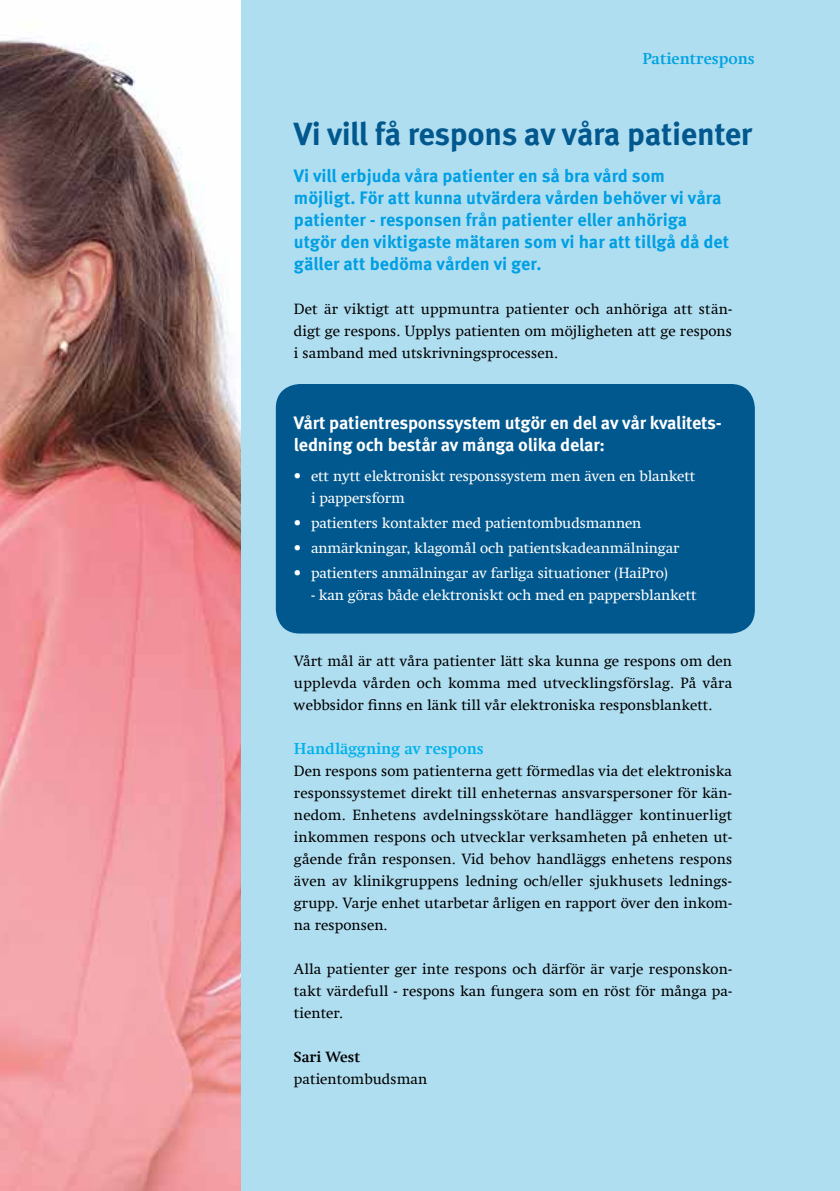
<style>
.page{position:relative;width:840px;height:1191px;background:#fff}
.page>*{position:absolute;margin:0;border:0;box-sizing:border-box;transform-origin:0 0}
.t1{font:700 32px "Meta Pro";letter-spacing:-.01em;color:#00588e}
.t2{font:700 18px/22px "Meta Pro";color:#009fe3}
.t3{font:700 18px/21.6px "Meta Pro";letter-spacing:-.01em;color:#fff}
.t4{font:700 16px "Swift Com";color:#00b1eb}
.t5{font:700 16px "Swift Com";color:#00a3e2}
.t6{font:15px/22px "Swift Com";color:#000;text-align:justify}
.t7{font:15px/22px "Swift Com";letter-spacing:-.01em;color:#fff}
.t8{font:700 15px "Swift Com";color:#000}
</style>
<div class="page">
<img style="left:0;top:38px;width:241px;height:1153px">
<div style="left:241px;top:0;width:598px;height:1191px;background:#b0def1"></div>
<div style="left:276px;top:384px;width:478px;height:249px;background:#00588e;border-radius:24px"></div>
<p class="t5" style="left:642px;top:49px;width:114px">Patientrespons</p>
<h1 class="t1" style="left:294px;top:113px;width:459px">Vi vill få respons av våra patienter</h1>
<p class="t2" style="left:294px;top:165px;width:436px">Vi vill erbjuda våra patienter en så bra vård som möjligt. För att kunna utvärdera vården behöver vi våra patienter - responsen från patienter eller anhöriga utgör den viktigaste mätaren som vi har att tillgå då det gäller att bedöma vården vi ger.</p>
<p class="t6" style="left:294px;top:298px;width:439px">Det är viktigt att uppmuntra patienter och anhöriga att stän&shy;digt ge respons. Upplys patienten om möjligheten att ge respons i samband med utskrivningsprocessen.</p>
<p class="t3" style="left:294px;top:413px;width:429px">Vårt patientresponssystem utgör en del av vår kvalitets&shy;ledning och består av många olika delar:</p>
<p class="t7" style="left:311px;top:465px;width:385px;text-indent:-17px">• ett nytt elektroniskt responssystem men även en blankett i pappersform</p>
<p class="t7" style="left:294px;top:512px;width:349px">• patienters kontakter med patientombudsmannen</p>
<p class="t7" style="left:294px;top:537px;width:387px">• anmärkningar, klagomål och patientskadeanmälningar</p>
<p class="t7" style="left:294px;top:562px;width:375px">• patienters anmälningar av farliga situationer (HaiPro)</p>
<p class="t7" style="left:311px;top:584px;width:387px">- kan göras både elektroniskt och med en pappersblankett</p>
<p class="t6" style="left:294px;top:650px;width:439px">Vårt mål är att våra patienter lätt ska kunna ge respons om den upplevda vården och komma med utvecklingsförslag. På våra webbsidor finns en länk till vår elektroniska responsblankett.</p>
<p class="t4" style="left:294px;top:739px;width:191px">Handläggning av respons</p>
<p class="t6" style="left:294px;top:760px;width:439px">Den respons som patienterna gett förmedlas via det elektroniska responssystemet direkt till enheternas ansvarspersoner för kän&shy;nedom. Enhetens avdelningsskötare handlägger kontinuerligt inkommen respons och utvecklar verksamheten på enheten ut&shy;gående från responsen. Vid behov handläggs enhetens respons även av klinikgruppens ledning och/eller sjukhusets lednings&shy;grupp. Varje enhet utarbetar årligen en rapport över den inkom&shy;na responsen.</p>
<p class="t6" style="left:294px;top:958px;width:439px">Alla patienter ger inte respons och därför är varje responskon&shy;takt värdefull - respons kan fungera som en röst för många pa&shy;tienter.</p>
<p class="t8" style="left:294px;top:1048px;width:68px">Sari West</p>
<p class="t6" style="left:294px;top:1068px;width:135px">patientombudsman</p>
</div>
